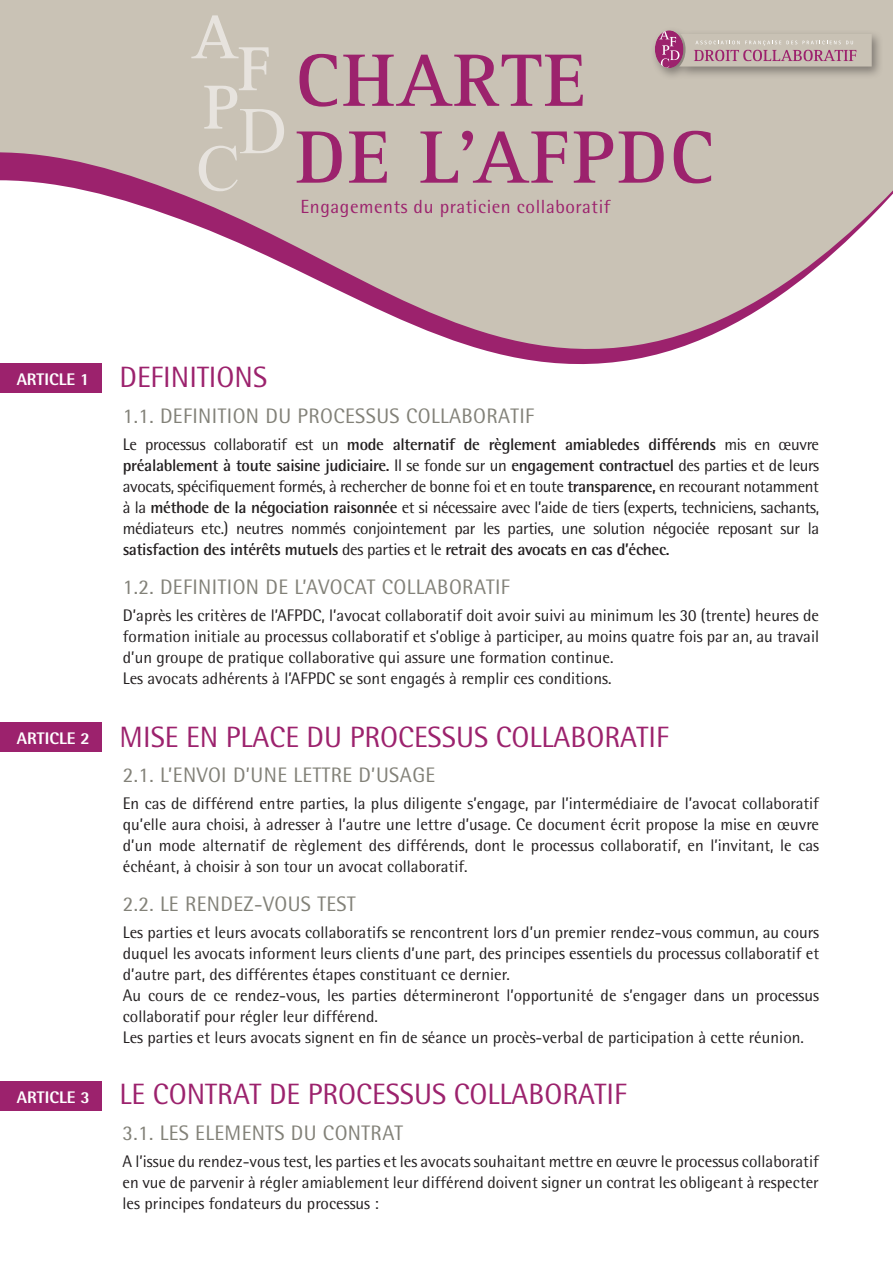
<style>
.page{position:relative;width:893px;height:1263px;background:#fff}
.page>*{position:absolute;margin:0;border:0;box-sizing:border-box;transform-origin:0 0}
.t1{font:700 76.8px/76.8px "Rotis Serif";letter-spacing:.03em;color:#9c226d}
.t2{font:29.4px "Rotis Semi Sans";color:#9c226d}
.t3{font:21px "Rotis Semi Sans";letter-spacing:.02em;color:#828178}
.t4{font:19.05px "Rotis Semi Sans";letter-spacing:.03em;color:#9c226d}
.t5{font:16.8px/21px "Rotis Semi Sans";color:#231f20;text-align:justify}
.t6{font:800 16.8px "Rotis Semi Sans";color:#fff}
.s1{font-weight:700}
.s2{font-weight:800;font-size:16.8px;color:#fff}
</style>
<div class="page">
<div style="left:0;top:0;width:893px;height:541px;background:#c9c2b5"></div>
<svg style="left:0;top:152px;width:893px;height:389px;fill:#fff"></svg>
<div style="left:650px;top:27px;width:234px;height:54px;background:#231f20;opacity:.42"></div>
<svg style="left:655px;top:30px;width:217px;height:38px"></svg>
<div style="left:0;top:363px;width:101px;height:30px;background:#9c226d"></div>
<div style="left:0;top:722px;width:102px;height:30px;background:#9c226d"></div>
<svg style="left:191px;top:15px;width:93px;height:176px"></svg>
<div style="left:0;top:1081px;width:102px;height:30px;background:#9c226d"></div>
<h1 class="t1" style="left:296px;top:43px;width:420px">CHARTE<br>DE L’AFPDC</h1>
<p class="t4" style="left:301px;top:195px;width:311px">Engagements du praticien collaboratif</p>
<p class="t6" style="left:17px;top:368px;width:74px">ARTICLE 1</p>
<h2 class="t2" style="left:120px;top:360px;width:149px">DEFINITIONS</h2>
<p class="t3" style="left:123px;top:403px;width:413px">1.1. DEFINITION DU PROCESSUS COLLABORATIF</p>
<p class="t5" style="left:123px;top:433px;width:698px">Le processus collaboratif est un <span class="s1">mode alternatif de règlement amiabledes différends</span> mis en œuvre <span class="s1">préalablement à toute saisine judiciaire.</span> Il se fonde sur un <span class="s1">engagement contractuel</span> des parties et de leurs avocats, spécifiquement formés, à rechercher de bonne foi et en toute <span class="s1">transparence,</span> en recourant notamment à la <span class="s1">méthode de la négociation raisonnée</span> et si nécessaire avec l’aide de tiers (experts, techniciens, sachants, médiateurs etc.) neutres nommés conjointement par les parties, une solution négociée reposant sur la <span class="s1">satisfaction des intérêts mutuels</span> des parties et le <span class="s1">retrait des avocats en cas d’échec.</span></p>
<p class="t3" style="left:123px;top:575px;width:389px">1.2. DEFINITION DE L’AVOCAT COLLABORATIF</p>
<p class="t5" style="left:123px;top:605px;width:698px;text-align:left">D’après les critères de l’AFPDC, l’avocat collaboratif doit avoir suivi au minimum les 30 (trente) heures de formation initiale au processus collaboratif et s’oblige à participer, au moins quatre fois par an, au travail d’un groupe de pratique collaborative qui assure une formation continue.<br>Les avocats adhérents à l’AFPDC se sont engagés à remplir ces conditions.</p>
<h2 class="t2" style="left:17px;top:719px;width:653px"><span class="s2">ARTICLE 2</span> MISE EN PLACE DU PROCESSUS COLLABORATIF</h2>
<p class="t3" style="left:123px;top:762px;width:314px">2.1. L’ENVOI D’UNE LETTRE D’USAGE</p>
<p class="t5" style="left:123px;top:792px;width:698px">En cas de différend entre parties, la plus diligente s’engage, par l’intermédiaire de l’avocat collaboratif qu’elle aura choisi, à adresser à l’autre une lettre d’usage. Ce document écrit propose la mise en œuvre d’un mode alternatif de règlement des différends, dont le processus collaboratif, en l’invitant, le cas échéant, à choisir à son tour un avocat collaboratif.</p>
<p class="t3" style="left:123px;top:892px;width:234px">2.2. LE RENDEZ-VOUS TEST</p>
<p class="t5" style="left:123px;top:922px;width:698px;text-align:left">Les parties et leurs avocats collaboratifs se rencontrent lors d’un premier rendez-vous commun, au cours duquel les avocats informent leurs clients d’une part, des principes essentiels du processus collaboratif et d’autre part, des différentes étapes constituant ce dernier.<br>Au cours de ce rendez-vous, les parties détermineront l’opportunité de s’engager dans un processus collaboratif pour régler leur différend.<br>Les parties et leurs avocats signent en fin de séance un procès-verbal de participation à cette réunion.</p>
<h2 class="t2" style="left:17px;top:1076px;width:611px"><span class="s2">ARTICLE 3</span> LE CONTRAT DE PROCESSUS COLLABORATIF</h2>
<p class="t3" style="left:123px;top:1120px;width:282px">3.1. LES ELEMENTS DU CONTRAT</p>
<p class="t5" style="left:123px;top:1150px;width:698px">A l’issue du rendez-vous test, les parties et les avocats souhaitant mettre en œuvre le processus collaboratif en vue de parvenir à régler amiablement leur différend doivent signer un contrat les obligeant à respecter les principes fondateurs du processus :</p>
</div>
